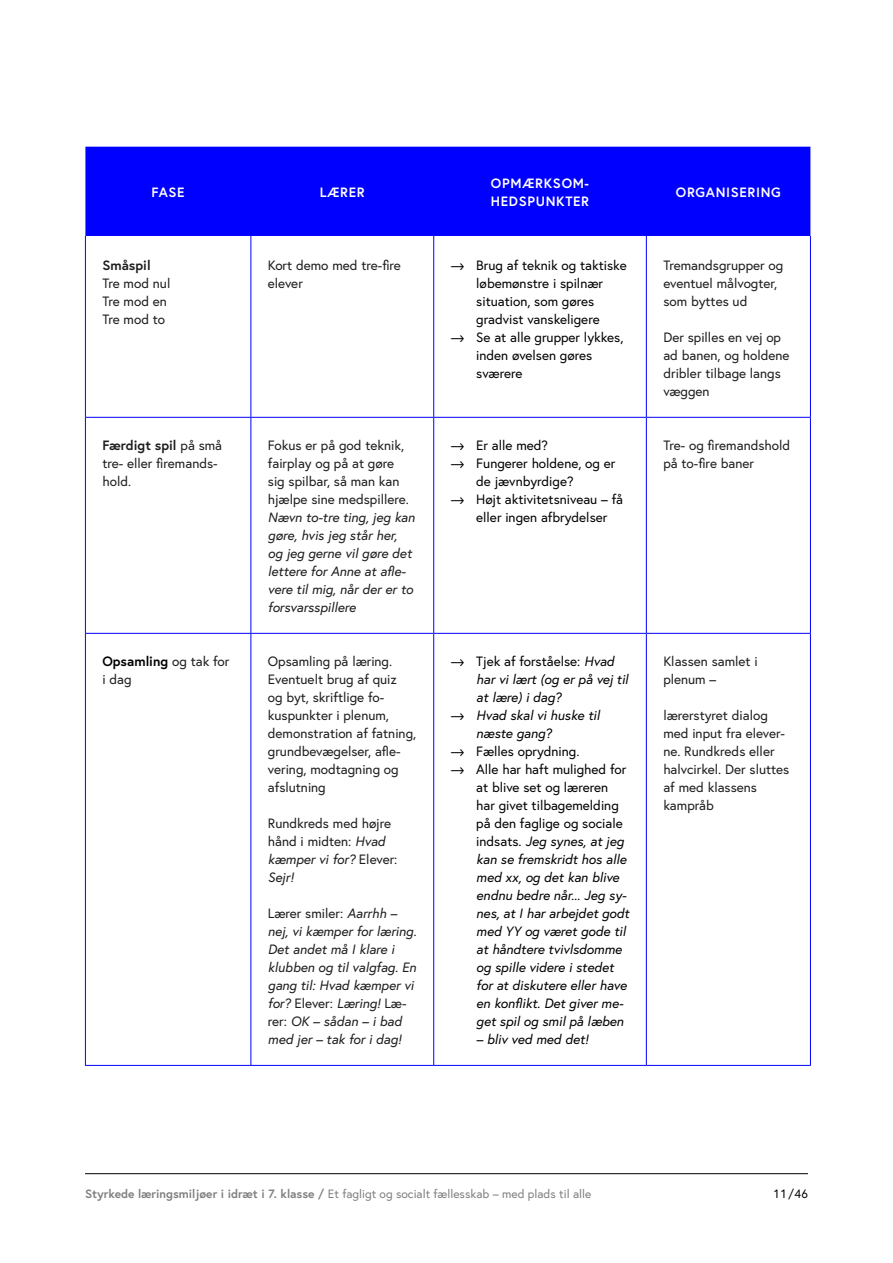
<style>
.page{position:relative;width:893px;height:1263px;background:#fff}
.page>*{position:absolute;margin:0;border:0;box-sizing:border-box;transform-origin:0 0}
.t1{font:13.5px/18px "Europa";color:#1d1d1d}
.t2{font:italic 13.5px/18px "Europa";color:#1d1d1d}
.t3{font:13.5px "Europa";color:#000}
.t4{font:italic 13.5px "Europa";color:#000}
.t5{font:700 13.5px/18px "Europa";letter-spacing:.05em;color:#fff}
.t6{font:12px "Europa";color:#808080}
.t7{font:12px "Europa";color:#000}
.s1{font-weight:700}
.s2{font-style:normal}
.s3{font-weight:700;color:#000}
.s4{font-style:italic}
</style>
<div class="page">
<hr style="left:85px;top:1173px;width:723px;height:1px;background:#000">
<div style="left:85px;top:147px;width:725px;height:89px;background:#00f"></div>
<hr style="left:85px;top:236px;width:1px;height:181px;background:#00f">
<hr style="left:250px;top:236px;width:1px;height:181px;background:#00f">
<hr style="left:433px;top:236px;width:1px;height:181px;background:#00f">
<hr style="left:646px;top:236px;width:1px;height:181px;background:#00f">
<hr style="left:810px;top:236px;width:1px;height:181px;background:#00f">
<hr style="left:85px;top:418px;width:1px;height:215px;background:#00f">
<hr style="left:85px;top:634px;width:1px;height:431px;background:#00f">
<hr style="left:85px;top:417px;width:166px;height:1px;background:#00f">
<hr style="left:85px;top:633px;width:166px;height:1px;background:#00f">
<hr style="left:85px;top:1065px;width:166px;height:1px;background:#00f">
<hr style="left:250px;top:418px;width:1px;height:215px;background:#00f">
<hr style="left:250px;top:634px;width:1px;height:431px;background:#00f">
<hr style="left:251px;top:417px;width:183px;height:1px;background:#00f">
<hr style="left:434px;top:417px;width:212px;height:1px;background:#00f">
<hr style="left:646px;top:417px;width:165px;height:1px;background:#00f">
<hr style="left:433px;top:418px;width:1px;height:215px;background:#00f">
<hr style="left:646px;top:418px;width:1px;height:215px;background:#00f">
<hr style="left:810px;top:418px;width:1px;height:215px;background:#00f">
<hr style="left:433px;top:634px;width:1px;height:431px;background:#00f">
<hr style="left:646px;top:634px;width:1px;height:431px;background:#00f">
<hr style="left:810px;top:634px;width:1px;height:431px;background:#00f">
<hr style="left:251px;top:633px;width:183px;height:1px;background:#00f">
<hr style="left:434px;top:633px;width:212px;height:1px;background:#00f">
<hr style="left:646px;top:633px;width:165px;height:1px;background:#00f">
<hr style="left:251px;top:1065px;width:183px;height:1px;background:#00f">
<hr style="left:434px;top:1065px;width:212px;height:1px;background:#00f">
<hr style="left:646px;top:1065px;width:165px;height:1px;background:#00f">
<p class="t5" style="left:152px;top:182px;width:35px">FASE</p>
<p class="t5" style="left:320px;top:182px;width:46px">LÆRER</p>
<p class="t5" style="left:491px;top:173px;width:100px">OPMÆRKSOM-<br>HEDSPUNKTER</p>
<p class="t5" style="left:676px;top:182px;width:107px">ORGANISERING</p>
<p class="t1" style="left:102px;top:256px;width:69px"><span class="s1">Småspil<br></span>Tre mod nul<br>Tre mod en<br>Tre mod to</p>
<p class="t1" style="left:268px;top:256px;width:135px">Kort demo med tre-fire elever</p>
<p class="t3" style="left:451px;top:257px;width:177px">⟶ Brug af teknik og taktiske</p>
<p class="t3" style="left:476px;top:275px;width:128px">løbemønstre i spilnær</p>
<p class="t3" style="left:476px;top:293px;width:120px">situation, som gøres</p>
<p class="t3" style="left:476px;top:311px;width:125px">gradvist vanskeligere</p>
<p class="t3" style="left:451px;top:329px;width:174px">⟶ Se at alle grupper lykkes,</p>
<p class="t3" style="left:476px;top:347px;width:118px">inden øvelsen gøres</p>
<p class="t3" style="left:476px;top:365px;width:48px">sværere</p>
<p class="t1" style="left:102px;top:436px;width:121px"><span class="s1">Færdigt spil</span> på små tre- eller firemands&shy;hold.</p>
<p class="t2" style="left:268px;top:436px;width:149px"><span class="s2">Fokus er på god teknik, fairplay og på at gøre<br>sig spilbar, så man kan hjælpe sine medspillere.<br></span>Nævn to-tre ting, jeg kan gøre, hvis jeg står her, og jeg gerne vil gøre det lettere for Anne at afle&shy;vere til mig, når der er to forsvarsspillere</p>
<p class="t3" style="left:451px;top:436px;width:99px">⟶ Er alle med?</p>
<p class="t3" style="left:451px;top:454px;width:166px">⟶ Fungerer holdene, og er</p>
<p class="t3" style="left:476px;top:472px;width:99px">de jævnbyrdige?</p>
<p class="t3" style="left:451px;top:490px;width:174px">⟶ Højt aktivitetsniveau – få</p>
<p class="t3" style="left:476px;top:508px;width:133px">eller ingen afbrydelser</p>
<p class="t1" style="left:102px;top:652px;width:129px"><span class="s3">Opsamling</span> og tak for i dag</p>
<p class="t1" style="left:268px;top:652px;width:150px">Opsamling på læring.<br>Eventuelt brug af quiz<br>og byt, skriftlige fo&shy;kuspunkter i plenum, demonstration af fatning, grundbevægelser, afle&shy;vering, modtagning og afslutning</p>
<p class="t1" style="left:268px;top:814px;width:131px">Rundkreds med højre hånd i midten: <span class="s4">Hvad kæmper vi for?</span> Elever:<br><span class="s4">Sejr!</span></p>
<p class="t2" style="left:268px;top:904px;width:150px"><span class="s2">Lærer smiler:</span> Aarrhh – nej, vi kæmper for læring.<br>Det andet må I klare i klubben og til valgfag. En gang til: Hvad kæmper vi for? <span class="s2">Elever:</span> Læring! <span class="s2">Læ&shy;rer:</span> OK – sådan – i bad med jer – tak for i dag!</p>
<p class="t3" style="left:451px;top:652px;width:165px">⟶ Tjek af forståelse: <span class="s4">Hvad</span></p>
<p class="t4" style="left:476px;top:670px;width:154px">har vi lært (og er på vej til</p>
<p class="t4" style="left:476px;top:688px;width:87px">at lære) i dag?</p>
<p class="t4" style="left:451px;top:706px;width:150px"><span class="s2">⟶</span> Hvad skal vi huske til</p>
<p class="t4" style="left:476px;top:724px;width:77px">næste gang?</p>
<p class="t3" style="left:451px;top:742px;width:130px">⟶ Fælles oprydning.</p>
<p class="t3" style="left:451px;top:760px;width:177px">⟶ Alle har haft mulighed for</p>
<p class="t3" style="left:476px;top:778px;width:133px">at blive set og læreren</p>
<p class="t3" style="left:476px;top:796px;width:144px">har givet tilbagemelding</p>
<p class="t3" style="left:476px;top:814px;width:148px">på den faglige og sociale</p>
<p class="t4" style="left:476px;top:832px;width:149px"><span class="s2">indsats.</span> Jeg synes, at jeg</p>
<p class="t4" style="left:476px;top:850px;width:152px">kan se fremskridt hos alle</p>
<p class="t4" style="left:476px;top:868px;width:145px">med xx, og det kan blive</p>
<p class="t4" style="left:476px;top:886px;width:152px">endnu bedre når... Jeg sy-</p>
<p class="t4" style="left:476px;top:904px;width:155px">nes, at I har arbejdet godt</p>
<p class="t4" style="left:476px;top:922px;width:151px">med YY og været gode til</p>
<p class="t4" style="left:476px;top:940px;width:147px">at håndtere tvivlsdomme</p>
<p class="t4" style="left:476px;top:958px;width:139px">og spille videre i stedet</p>
<p class="t4" style="left:476px;top:976px;width:152px">for at diskutere eller have</p>
<p class="t4" style="left:476px;top:994px;width:149px">en konflikt. Det giver me-</p>
<p class="t4" style="left:476px;top:1012px;width:149px">get spil og smil på læben</p>
<p class="t4" style="left:476px;top:1030px;width:114px">– bliv ved med det!</p>
<p class="t1" style="left:663px;top:256px;width:121px">Tremandsgrupper og eventuel målvogter, som byttes ud</p>
<p class="t1" style="left:663px;top:328px;width:128px">Der spilles en vej op ad banen, og holdene dribler tilbage langs væggen</p>
<p class="t1" style="left:663px;top:436px;width:128px">Tre- og firemandshold på to-fire baner</p>
<p class="t1" style="left:663px;top:652px;width:96px">Klassen samlet i plenum –</p>
<p class="t1" style="left:663px;top:706px;width:128px">lærerstyret dialog med input fra elever&shy;ne. Rundkreds eller halvcirkel. Der sluttes af med klassens kampråb</p>
<p class="t6" style="left:85px;top:1186px;width:508px"><span class="s1">Styrkede læringsmiljøer i idræt i 7. klasse /</span> Et fagligt og socialt fællesskab – med plads til alle</p>
<p class="t7" style="left:774px;top:1186px;width:35px">11/46</p>
</div>
